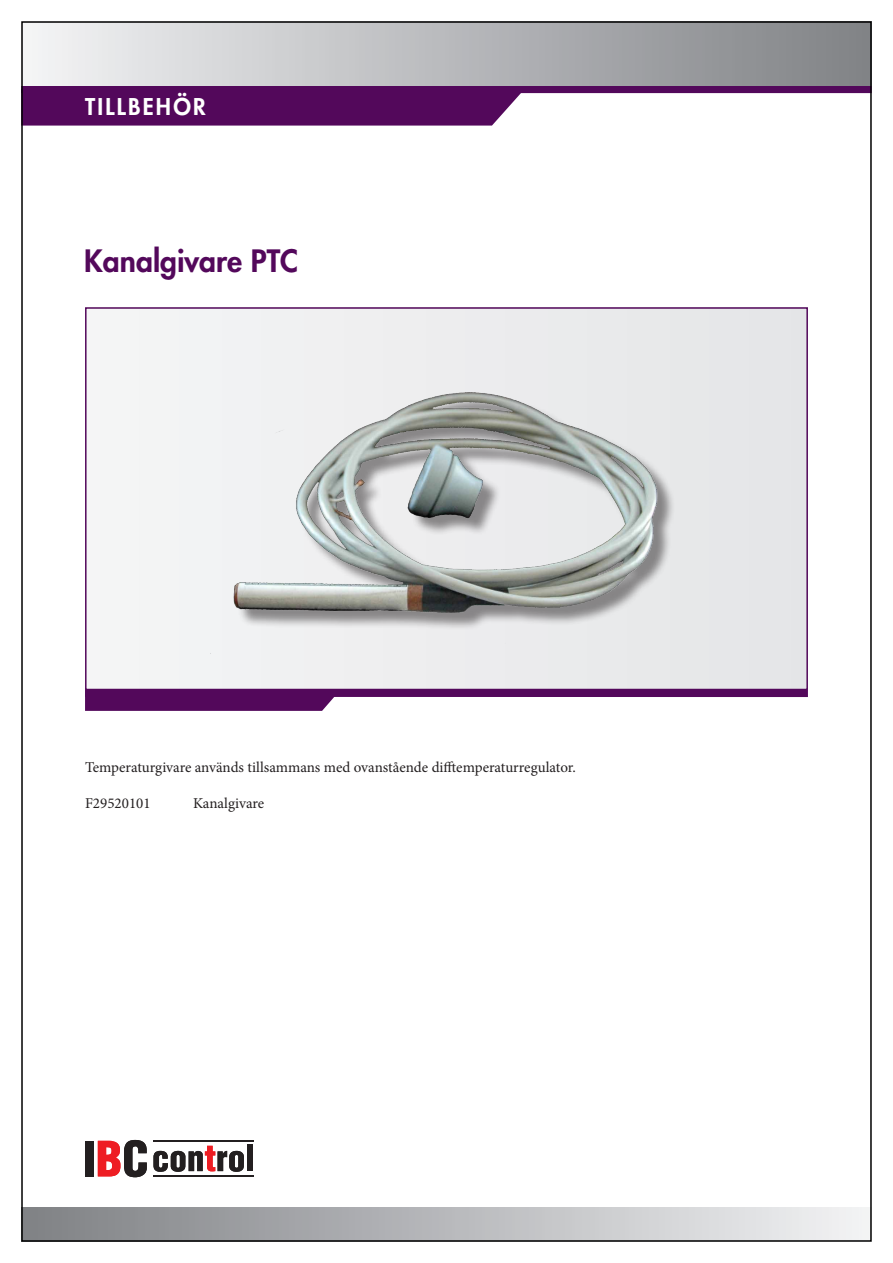
<style>
.page{position:relative;width:893px;height:1263px;background:#fff}
.page>*{position:absolute;margin:0;border:0;box-sizing:border-box;transform-origin:0 0}
.t1{font:800 30px "Futura Std";color:#53085b}
.t2{font:800 22.5px "Futura Std";letter-spacing:.1em;color:#fff}
.t3{font:15px "Minion Pro";color:#231f20}
</style>
<div class="page">
<svg style="left:24px;top:85px;width:845px;height:8px;background:#65276c"></svg>
<div style="left:21px;top:21px;width:851px;height:64px;background:linear-gradient(to right,#f3f4f5,#7f8185)"></div>
<div style="left:24px;top:89px;width:501px;height:37px;background:#53085b"></div>
<div style="left:21px;top:1207px;width:851px;height:34px;background:linear-gradient(to right,#7e8084,#f2f2f4)"></div>
<div style="left:85px;top:679px;width:723px;height:18px;background:#53085b"></div>
<svg style="left:85px;top:697px;width:249px;height:14px;background:#580f60"></svg>
<div style="left:86px;top:308px;width:721px;height:381px;background:#ededee"></div>
<div style="left:85px;top:307px;width:723px;height:383px;border:2px solid #53085b"></div>
<div style="left:85px;top:1141px;width:8px;height:35px;background:#231f20"></div>
<svg style="left:98px;top:1140px;width:49px;height:37px"></svg>
<svg style="left:153px;top:1146px;width:91px;height:26px"></svg>
<div style="left:247px;top:1145px;width:6px;height:26px;background:#231f20"></div>
<hr style="left:153px;top:1140px;width:100px;height:2px;background:#231f20">
<hr style="left:153px;top:1175px;width:100px;height:2px;background:#231f20">
<img style="left:210px;top:392px;width:464px;height:262px">
<h2 class="t2" style="left:85px;top:92px;width:122px">TILLBEHÖR</h2>
<h1 class="t1" style="left:84px;top:242px;width:216px">Kanalgivare PTC</h1>
<p class="t3" style="left:85px;top:757px;width:492px">Temperaturgivare används tillsammans med ovanstående difftemperaturregulator.</p>
<p class="t3" style="left:85px;top:793px;width:67px">F29520101</p>
<p class="t3" style="left:193px;top:793px;width:73px">Kanalgivare</p>
</div>
